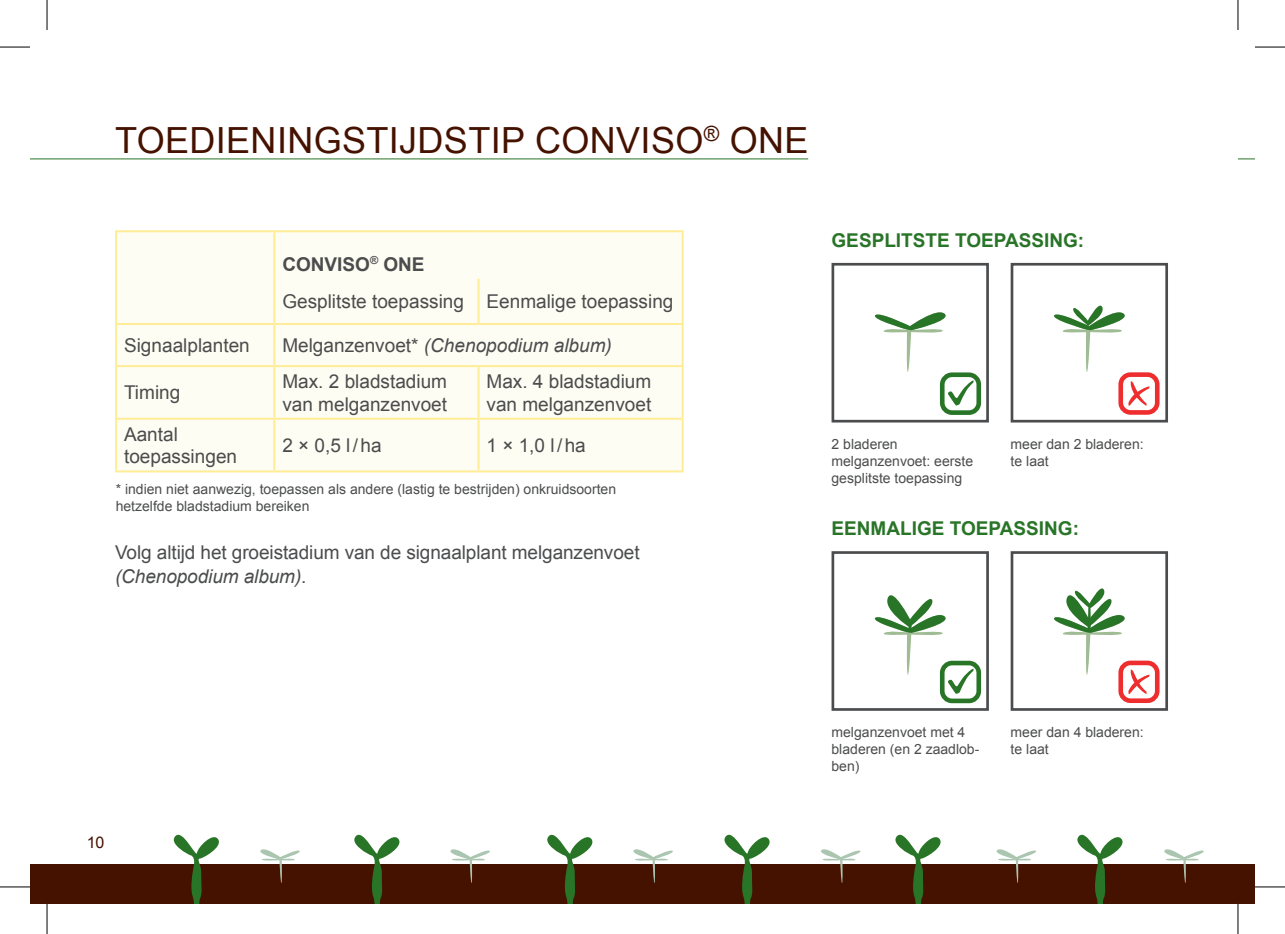
<style>
.page{position:relative;width:1285px;height:934px;background:#fff}
.page>*{position:absolute;margin:0;border:0;box-sizing:border-box;transform-origin:0 0}
.t1{font:36px "Arial";letter-spacing:.01em;color:#451200}
.t2{font:19px/22.8px "Arial";color:#4b4c4d}
.t3{font:700 19px "Arial";color:#297528}
.t4{font:italic 19px "Arial";color:#4b4c4d}
.t5{font:16px "Arial";color:#451200}
.t6{font:14px/16.8px "Arial";color:#4b4c4d}
.s1{font-weight:700}
.s2{font-style:normal}
.s3{font-style:italic}
</style>
<div class="page">
<div style="left:30px;top:864px;width:1225px;height:39px;background:#451200"></div>
<svg style="left:633px;top:849px;width:40px;height:34px"></svg>
<svg style="left:260px;top:849px;width:40px;height:34px"></svg>
<svg style="left:821px;top:849px;width:40px;height:34px"></svg>
<svg style="left:450px;top:849px;width:40px;height:34px"></svg>
<svg style="left:996px;top:849px;width:40px;height:34px"></svg>
<svg style="left:1164px;top:849px;width:40px;height:34px"></svg>
<svg style="left:173px;top:834px;width:46px;height:69px"></svg>
<svg style="left:354px;top:834px;width:46px;height:69px"></svg>
<svg style="left:547px;top:834px;width:46px;height:69px"></svg>
<svg style="left:724px;top:834px;width:46px;height:69px"></svg>
<svg style="left:895px;top:834px;width:46px;height:69px"></svg>
<svg style="left:1077px;top:834px;width:46px;height:69px"></svg>
<div style="left:117px;top:232px;width:564px;height:238px;background:#fefdf3"></div>
<hr style="left:273px;top:278px;width:2px;height:45px;background:#ffec96">
<hr style="left:477px;top:278px;width:2px;height:45px;background:#ffec96">
<hr style="left:115px;top:323px;width:159px;height:2px;background:#ffec96">
<hr style="left:274px;top:323px;width:204px;height:2px;background:#ffec96">
<hr style="left:273px;top:325px;width:2px;height:40px;background:#ffec96">
<hr style="left:478px;top:323px;width:205px;height:2px;background:#ffec96">
<hr style="left:115px;top:365px;width:159px;height:2px;background:#ffec96">
<hr style="left:274px;top:365px;width:204px;height:2px;background:#ffec96">
<hr style="left:273px;top:367px;width:2px;height:50px;background:#ffec96">
<hr style="left:478px;top:365px;width:205px;height:2px;background:#ffec96">
<hr style="left:477px;top:367px;width:2px;height:50px;background:#ffec96">
<hr style="left:115px;top:417px;width:159px;height:2px;background:#ffec96">
<hr style="left:274px;top:417px;width:204px;height:2px;background:#ffec96">
<hr style="left:273px;top:419px;width:2px;height:51px;background:#ffec96">
<hr style="left:478px;top:417px;width:205px;height:2px;background:#ffec96">
<hr style="left:477px;top:419px;width:2px;height:51px;background:#ffec96">
<hr style="left:115px;top:230px;width:159px;height:2px;background:#ffec96">
<hr style="left:115px;top:232px;width:2px;height:46px;background:#ffec96">
<hr style="left:274px;top:230px;width:204px;height:2px;background:#ffec96">
<hr style="left:478px;top:230px;width:205px;height:2px;background:#ffec96">
<hr style="left:681px;top:232px;width:2px;height:46px;background:#ffec96">
<hr style="left:115px;top:278px;width:2px;height:45px;background:#ffec96">
<hr style="left:681px;top:278px;width:2px;height:45px;background:#ffec96">
<hr style="left:115px;top:325px;width:2px;height:40px;background:#ffec96">
<hr style="left:681px;top:325px;width:2px;height:40px;background:#ffec96">
<hr style="left:115px;top:367px;width:2px;height:50px;background:#ffec96">
<hr style="left:681px;top:367px;width:2px;height:50px;background:#ffec96">
<hr style="left:115px;top:419px;width:2px;height:51px;background:#ffec96">
<hr style="left:681px;top:419px;width:2px;height:51px;background:#ffec96">
<hr style="left:115px;top:470px;width:159px;height:2px;background:#ffec96">
<hr style="left:274px;top:470px;width:204px;height:2px;background:#ffec96">
<hr style="left:478px;top:470px;width:205px;height:2px;background:#ffec96">
<hr style="left:273px;top:232px;width:2px;height:46px;background:#ffec96">
<div style="left:940px;top:372px;width:41px;height:43px;border:5px solid #297528;border-radius:10px"></div>
<svg style="left:948px;top:380px;width:25px;height:25px"></svg>
<div style="left:831px;top:263px;width:158px;height:159px;border:3px solid #4b4c4d"></div>
<svg style="left:875px;top:312px;width:71px;height:60px"></svg>
<div style="left:1118px;top:372px;width:41px;height:42px;border:5px solid #ee2d2e;border-radius:10px"></div>
<svg style="left:1128px;top:381px;width:22px;height:24px"></svg>
<div style="left:1010px;top:263px;width:158px;height:159px;border:3px solid #4b4c4d"></div>
<svg style="left:1054px;top:305px;width:71px;height:67px"></svg>
<div style="left:940px;top:660px;width:41px;height:43px;border:5px solid #297528;border-radius:10px"></div>
<svg style="left:874px;top:595px;width:99px;height:98px"></svg>
<div style="left:831px;top:551px;width:158px;height:159px;border:3px solid #4b4c4d"></div>
<div style="left:1118px;top:660px;width:41px;height:42px;border:5px solid #ee2d2e;border-radius:10px"></div>
<svg style="left:1054px;top:588px;width:96px;height:105px"></svg>
<div style="left:1010px;top:551px;width:158px;height:159px;border:3px solid #4b4c4d"></div>
<hr style="left:30px;top:158px;width:778px;height:1px;background:#297528">
<svg style="left:1238px;top:158px;width:17px;height:1px"></svg>
<hr style="left:0;top:47px;width:30px;height:1px;background:#000">
<hr style="left:1255px;top:47px;width:30px;height:1px;background:#000">
<hr style="left:0;top:886px;width:30px;height:1px;background:#000">
<hr style="left:1255px;top:886px;width:30px;height:1px;background:#000">
<hr style="left:47px;top:0;width:1px;height:30px;background:#000">
<hr style="left:47px;top:903px;width:1px;height:30px;background:#000">
<hr style="left:1237px;top:0;width:1px;height:30px;background:#000">
<hr style="left:1237px;top:903px;width:1px;height:30px;background:#000">
<h1 class="t1" style="left:115px;top:116px;width:695px">TOEDIENINGSTIJDSTIP CONVISO<sup>®</sup> ONE</h1>
<p class="t2" style="left:282px;top:245px;width:393px;line-height:37.6px"><span class="s1">CONVISO</span><sup>®</sup> <span class="s1">ONE<br></span>Gesplitste toepassing Eenmalige toepassing</p>
<p class="t2" style="left:124px;top:334px;width:127px">Signaalplanten</p>
<p class="t4" style="left:282px;top:333px;width:331px"><span class="s2">Melganzenvoet*</span> (Chenopodium album)</p>
<p class="t2" style="left:124px;top:381px;width:58px">Timing</p>
<p class="t2" style="left:282px;top:370px;width:166px">Max. 2 bladstadium van melganzenvoet</p>
<p class="t2" style="left:486px;top:370px;width:166px">Max. 4 bladstadium van melganzenvoet</p>
<p class="t2" style="left:124px;top:422px;width:115px">Aantal toepassingen</p>
<p class="t2" style="left:282px;top:434px;width:101px">2 × 0,5 l/ha</p>
<p class="t2" style="left:486px;top:434px;width:101px">1 × 1,0 l/ha</p>
<p class="t6" style="left:116px;top:481px;width:502px">* indien niet aanwezig, toepassen als andere (lastig te bestrijden) onkruidsoorten hetzelfde bladstadium bereiken</p>
<p class="t2" style="left:115px;top:540px;width:526px;line-height:24px">Volg altijd het groeistadium van de signaalplant melganzenvoet <span class="s3">(Chenopodium album)</span>.</p>
<p class="t3" style="left:831px;top:227px;width:254px">GESPLITSTE TOEPASSING:</p>
<p class="t6" style="left:831px;top:435px;width:143px">2 bladeren melganzenvoet: eerste gesplitste toepassing</p>
<p class="t6" style="left:1010px;top:435px;width:135px">meer dan 2 bladeren: te laat</p>
<p class="t3" style="left:831px;top:515px;width:249px">EENMALIGE TOEPASSING:</p>
<p class="t5" style="left:87px;top:831px;width:19px">10</p>
<p class="t6" style="left:831px;top:723px;width:149px">melganzenvoet met 4 bladeren (en 2 zaadlob&shy;ben)</p>
<p class="t6" style="left:1010px;top:723px;width:135px">meer dan 4 bladeren: te laat</p>
</div>
